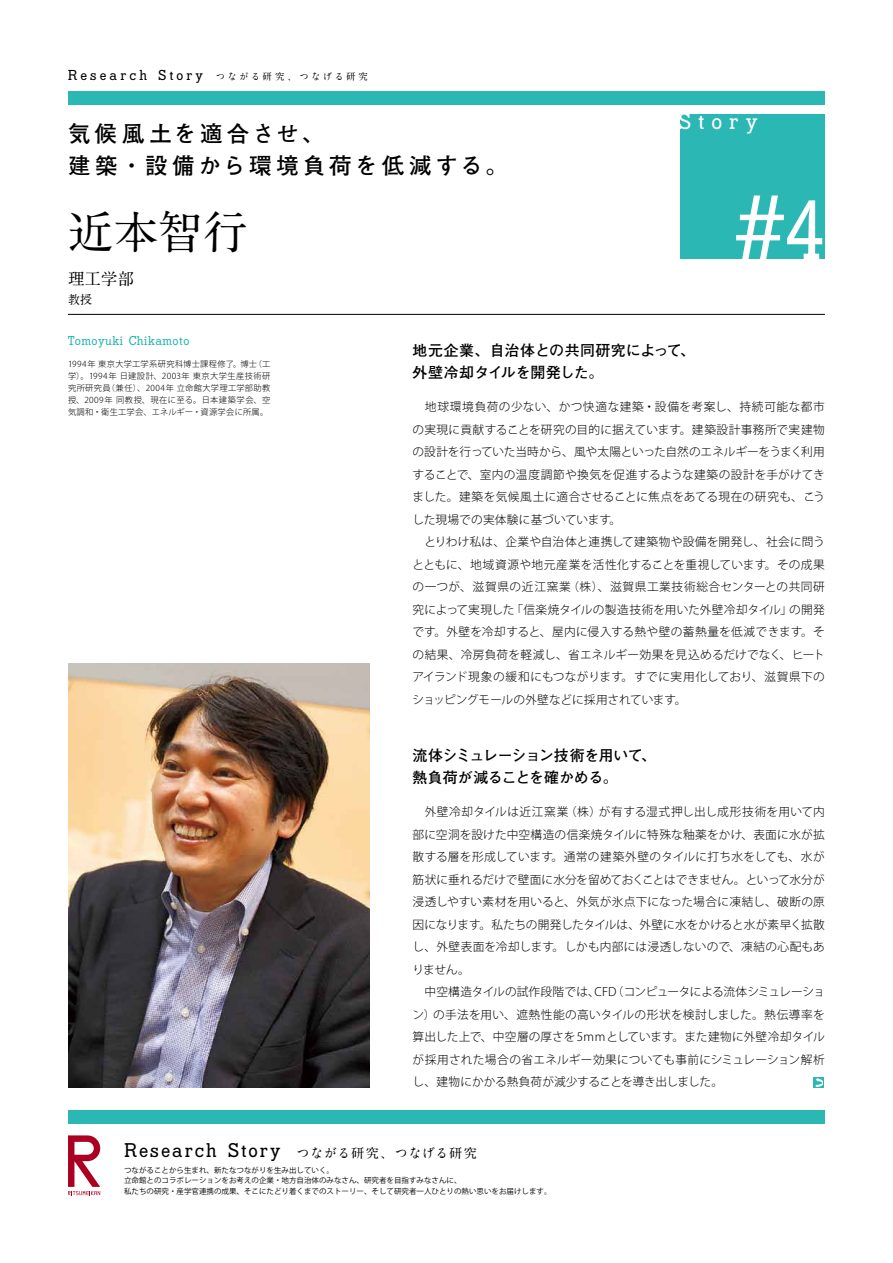
<style>
.page{position:relative;width:893px;height:1263px;background:#fff}
.page>*{position:absolute;margin:0;border:0;box-sizing:border-box;transform-origin:0 0}
.t1{font:90px "Venus Egyp Halbfett";color:#fff}
.t2{font:700 45px "A1 Mincho Std";color:#000}
.t3{font:24px "Venus Egyp Halbfett";letter-spacing:.285em;color:#fff}
.t4{font:700 22.5px/31.5px "Futo Go B101 Pro";letter-spacing:.17em;color:#000}
.t5{font:20.85px "Venus Egyp Halbfett";letter-spacing:.105em;color:#000}
.t6{font:700 16.5px "A1 Mincho Std";color:#000}
.t7{font:15.15px "Venus Egyp Halbfett";letter-spacing:.215em;color:#000}
.t8{font:700 15px/22.5px "Futo Go B101 Pro";letter-spacing:-.02em;color:#000}
.t9{font:13.5px "Venus Egyp Halbfett";letter-spacing:.04em;color:#2bb7b3}
.t10{font:700 12px "A1 Mincho Std";color:#000}
.t11{font:300 11.7px/22.5px "Koz Go Pro";letter-spacing:.015em;color:#000}
.t12{font:300 8.25px/12px "Koz Go Pro";letter-spacing:.04em;color:#000;text-align:justify}
.t13{font:7.5px/10.5px "Koz Go Pro";color:#000}
.s1{font-family:"A1 Mincho Std";font-weight:700;font-size:9.45px}
.s2{font-family:"A1 Mincho Std";font-weight:700;font-size:13.2px}
</style>
<div class="page">
<div style="left:680px;top:114px;width:145px;height:144px;background:#2bb7b3"></div>
<svg style="left:813px;top:1077px;width:11px;height:11px"></svg>
<div style="left:68px;top:91px;width:757px;height:14px;background:#2bb7b3"></div>
<div style="left:68px;top:1110px;width:757px;height:13px;background:#2bb7b3"></div>
<hr style="left:68px;top:314px;width:757px;height:1px;background:#000">
<img style="left:68px;top:663px;width:302px;height:424px">
<svg style="left:68px;top:1135px;width:32px;height:60px"></svg>
<svg style="left:816px;top:1078px;width:7px;height:9px"></svg>
<p class="t7" style="left:68px;top:66px;width:302px">Research Story <span class="s1">つながる研究、つなげる研究</span></p>
<h3 class="t3" style="left:678px;top:107px;width:80px">Story</h3>
<h3 class="t4" style="left:68px;top:115px;width:441px">気候風土を適合させ、<br>建築・設備から環境負荷を低減する。</h3>
<h2 class="t2" style="left:68px;top:196px;width:182px">近本智行</h2>
<h3 class="t6" style="left:68px;top:266px;width:68px">理工学部</h3>
<p class="t10" style="left:68px;top:290px;width:26px">教授</p>
<p class="t8" style="left:412px;top:337px;width:284px">地元企業、自治体との共同研究によって、外壁冷却タイルを開発した。</p>
<p class="t11" style="left:412px;top:396px;width:414px">　地球環境負荷の少ない、かつ快適な建築・設備を考案し、持続可能な都市の実現に貢献することを研究の目的に据えています。建築設計事務所で実建物の設計を行っていた当時から、風や太陽といった自然のエネルギーをうまく利用することで、室内の温度調節や換気を促進するような建築の設計を手がけてきました。建築を気候風土に適合させることに焦点をあてる現在の研究も、こうした現場での実体験に基づいています。<br>　とりわけ私は、企業や自治体と連携して建築物や設備を開発し、社会に問うとともに、地域資源や地元産業を活性化することを重視しています。その成果の一つが、滋賀県の近江窯業（株）、滋賀県工業技術総合センターとの共同研究によって実現した「信楽焼タイルの製造技術を用いた外壁冷却タイル」の開発です。外壁を冷却すると、屋内に侵入する熱や壁の蓄熱量を低減できます。その結果、冷房負荷を軽減し、省エネルギー効果を見込めるだけでなく、ヒートアイランド現象の緩和にもつながります。すでに実用化しており、滋賀県下のショッピングモールの外壁などに採用されています。</p>
<h1 class="t1" style="left:733px;top:177px;width:93px">#4</h1>
<p class="t9" style="left:68px;top:332px;width:123px">Tomoyuki Chikamoto</p>
<p class="t12" style="left:68px;top:358px;width:204px">1994年 東京大学工学系研究科博士課程修了。博士（工学）。1994年 日建設計、2003年 東京大学生産技術研究所研究員（兼任）、2004年 立命館大学理工学部助教授、2009年 同教授、現在に至る。日本建築学会、空気調和・衛生工学会、エネルギー・資源学会に所属。</p>
<p class="t8" style="left:412px;top:742px;width:245px">流体シミュレーション技術を用いて、熱負荷が減ることを確かめる。</p>
<p class="t11" style="left:412px;top:801px;width:414px">　外壁冷却タイルは近江窯業（株）が有する湿式押し出し成形技術を用いて内部に空洞を設けた中空構造の信楽焼タイルに特殊な釉薬をかけ、表面に水が拡散する層を形成しています。通常の建築外壁のタイルに打ち水をしても、水が筋状に垂れるだけで壁面に水分を留めておくことはできません。といって水分が浸透しやすい素材を用いると、外気が氷点下になった場合に凍結し、破断の原因になります。私たちの開発したタイルは、外壁に水をかけると水が素早く拡散し、外壁表面を冷却します。しかも内部には浸透しないので、凍結の心配もありません。<br>　中空構造タイルの試作段階では、CFD（コンピュータによる流体シミュレーション）の手法を用い、遮熱性能の高いタイルの形状を検討しました。熱伝導率を算出した上で、中空層の厚さを 5mmとしています。また建物に外壁冷却タイルが採用された場合の省エネルギー効果についても事前にシミュレーション解析し、建物にかかる熱負荷が減少することを導き出しました。</p>
<h3 class="t5" style="left:124px;top:1138px;width:354px">Research Story <span class="s2">つながる研究、つなげる研究</span></h3>
<p class="t13" style="left:124px;top:1165px;width:429px">つながることから生まれ、新たなつながりを生み出していく。<br>立命館とのコラボレーションをお考えの企業・地方自治体のみなさん、研究者を目指すみなさんに、<br>私たちの研究・産学官連携の成果、そこにたどり着くまでのストーリー、そして研究者一人ひとりの熱い思いをお届けします。</p>
</div>
